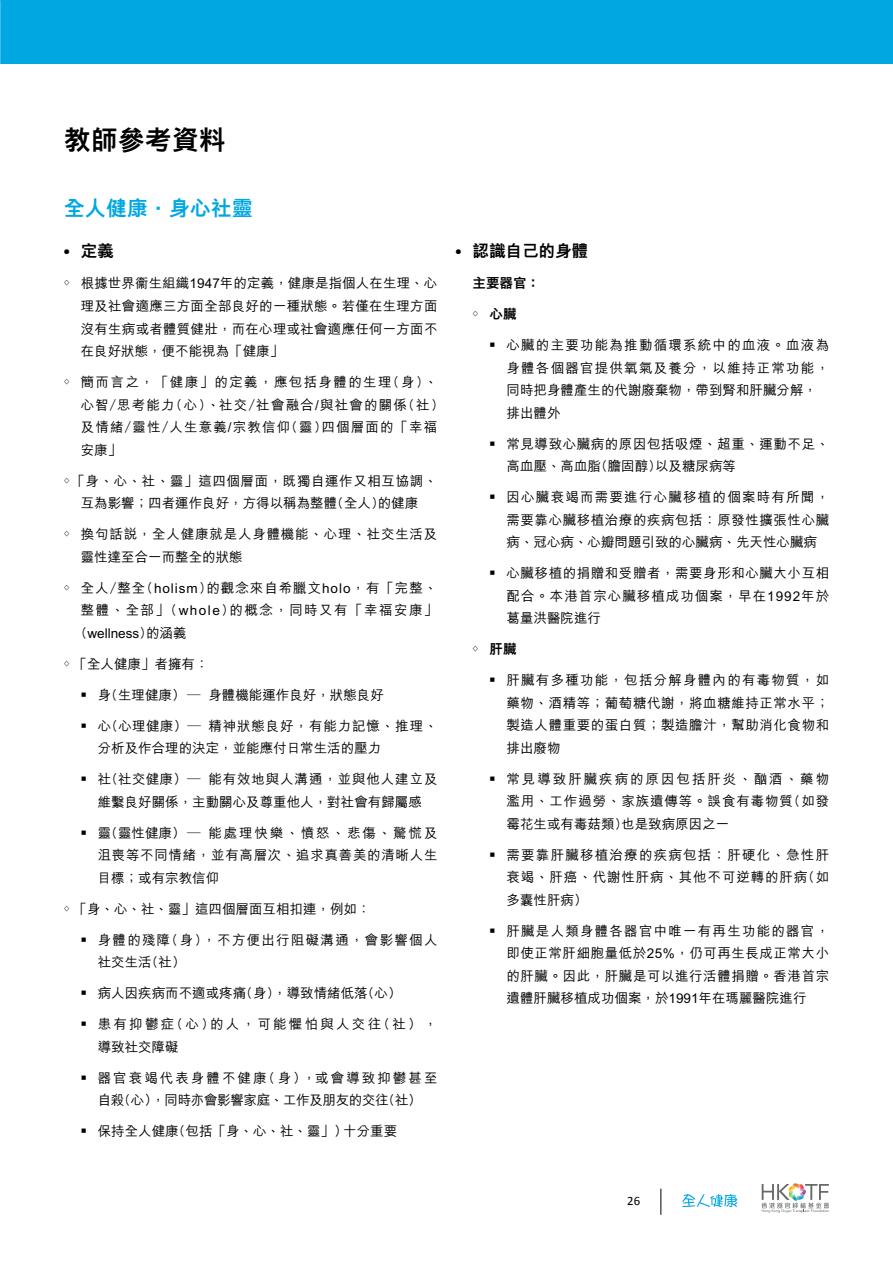
<style>
.page{position:relative;width:893px;height:1263px;background:#fff}
.page>*{position:absolute;margin:0;border:0;box-sizing:border-box;transform-origin:0 0}
.t1{font:800 27px "M Hei HK";color:#000}
.t2{font:800 21px "M Hei HK";color:#00a7e1}
.t3{font:800 16.5px "M Hei HK";color:#000}
.t4{font:500 13.5px/22.5px "M Hei HK";letter-spacing:.04em;color:#000;text-align:justify}
.t5{font:500 13.5px/22.5px "M Hei HK";color:#000}
.t6{font:500 13.5px/22.5px "M Hei HK";letter-spacing:.09em;color:#000}
.t7{font:500 13.5px/22.5px "M Hei HK";letter-spacing:.15em;color:#000;text-align:center}
.t8{font:500 13.5px/22.5px "M Hei HK";letter-spacing:.06em;color:#000}
.t9{font:500 13.5px/22.5px "M Hei HK";letter-spacing:.095em;color:#000}
.t10{font:500 13.5px/22.5px "M Hei HK";letter-spacing:.165em;color:#000}
.t11{font:800 13.5px "M Hei HK";color:#000}
.t12{font:12.75px "Calibri";color:#000}
.t13{font:500 6px "M Hei HK";color:#000}
</style>
<div class="page">
<div style="left:0;top:0;width:893px;height:64px;background:#00a7e1"></div>
<svg style="left:661px;top:1188px;width:1px;height:27px"></svg>
<svg style="left:761px;top:1183px;width:68px;height:30px"></svg>
<svg style="left:682px;top:1194px;width:55px;height:13px"></svg>
<h1 class="t1" style="left:64px;top:126px;width:163px">教師參考資料</h1>
<h2 class="t2" style="left:64px;top:198px;width:190px">全人健康．身心社靈</h2>
<p class="t3" style="left:64px;top:243px;width:52px"><sup>●</sup> 定義</p>
<p class="t13" style="left:64px;top:279px;width:7px">◇</p>
<p class="t4" style="left:81px;top:271px;width:358px">根據世界衞生組織1947年的定義，健康是指個人在生理、心理及社會適應三方面全部良好的一種狀態。若僅在生理方面沒有生病或者體質健壯，而在心理或社會適應任何一方面不在良好狀態，便不能視為「健康」</p>
<p class="t13" style="left:64px;top:377px;width:7px">◇</p>
<p class="t4" style="left:81px;top:370px;width:358px">簡而言之，「健康」的定義，應包括身體的生理(身)、心智/思考能力(心)、社交/社會融合/與社會的關係(社)及情緒/靈性/人生意義/宗教信仰(靈)四個層面的「幸福安康」</p>
<p class="t13" style="left:64px;top:476px;width:7px">◇</p>
<p class="t5" style="left:81px;top:468px;width:358px;text-indent:-9px">「身、心、社、靈」這四個層面，既獨自運作又相互協調、互為影響；四者運作良好，方得以稱為整體(全人)的健康</p>
<p class="t13" style="left:64px;top:529px;width:7px">◇</p>
<p class="t8" style="left:81px;top:522px;width:358px">換句話說，全人健康就是人身體機能、心理、社交生活及靈性達至合一而整全的狀態</p>
<p class="t13" style="left:64px;top:583px;width:7px">◇</p>
<p class="t4" style="left:81px;top:575px;width:358px">全人/整全(holism)的觀念來自希臘文holo，有「完整、整體、全部」(whole)的概念，同時又有「幸福安康」(wellness)的涵義</p>
<p class="t13" style="left:64px;top:659px;width:7px">◇</p>
<p class="t4" style="left:74px;top:651px;width:136px">「全人健康」者擁有：</p>
<p class="t5" style="left:81px;top:682px;width:305px"><sup>■</sup> 身(生理健康） ─ 身體機能運作良好，狀態良好</p>
<p class="t5" style="left:98px;top:713px;width:341px;text-indent:-17px"><sup>■</sup> 心(心理健康）─ 精神狀態良好，有能力記憶、推理、分析及作合理的決定，並能應付日常生活的壓力</p>
<p class="t5" style="left:81px;top:767px;width:358px;text-align:center"><sup>■</sup> 社(社交健康）─ 能有效地與人溝通，並與他人建立及維繫良好關係，主動關心及尊重他人，對社會有歸屬感</p>
<p class="t4" style="left:98px;top:820px;width:341px;text-indent:-17px"><sup>■</sup> 靈(靈性健康） ─ 能處理快樂、憤怒、悲傷、驚慌及沮喪等不同情緒，並有高層次、追求真善美的清晰人生目標；或有宗教信仰</p>
<p class="t13" style="left:64px;top:904px;width:7px">◇</p>
<p class="t5" style="left:74px;top:896px;width:298px">「身、心、社、靈」這四個層面互相扣連，例如：</p>
<p class="t9" style="left:98px;top:927px;width:341px;text-indent:-17px"><sup>■</sup> 身體的殘障(身)，不方便出行阻礙溝通，會影響個人社交生活(社）</p>
<p class="t5" style="left:81px;top:981px;width:322px"><sup>■</sup> 病人因疾病而不適或疼痛(身)，導致情緒低落(心）</p>
<p class="t10" style="left:98px;top:1012px;width:341px;text-indent:-17px"><sup>■</sup> 患有抑鬱症(心)的人，可能懼怕與人交往(社），導致社交障礙</p>
<p class="t7" style="left:81px;top:1065px;width:358px"><sup>■</sup> 器官衰竭代表身體不健康(身），或會導致抑鬱甚至自殺(心），同時亦會影響家庭、工作及朋友的交往(社）</p>
<p class="t5" style="left:81px;top:1119px;width:318px"><sup>■</sup> 保持全人健康(包括「身、心、社、靈」）十分重要</p>
<p class="t3" style="left:455px;top:243px;width:134px"><sup>●</sup> 認識自己的身體</p>
<p class="t11" style="left:472px;top:276px;width:69px">主要器官：</p>
<p class="t13" style="left:472px;top:310px;width:7px">◇</p>
<p class="t11" style="left:489px;top:307px;width:28px">心臟</p>
<p class="t6" style="left:506px;top:333px;width:324px;text-indent:-17px"><sup>■</sup> 心臟的主要功能為推動循環系統中的血液。血液為身體各個器官提供氧氣及養分，以維持正常功能，同時把身體產生的代謝廢棄物，帶到腎和肝臟分解，排出體外</p>
<p class="t4" style="left:506px;top:431px;width:324px;text-indent:-17px"><sup>■</sup> 常見導致心臟病的原因包括吸煙、超重、運動不足、高血壓、高血脂(膽固醇)以及糖尿病等</p>
<p class="t4" style="left:506px;top:485px;width:324px;text-indent:-17px"><sup>■</sup> 因心臟衰竭而需要進行心臟移植的個案時有所聞，需要靠心臟移植治療的疾病包括：原發性擴張性心臟病、冠心病、心瓣問題引致的心臟病、先天性心臟病</p>
<p class="t4" style="left:506px;top:561px;width:324px;text-indent:-17px"><sup>■</sup> 心臟移植的捐贈和受贈者，需要身形和心臟大小互相配合。本港首宗心臟移植成功個案，早在1992年於葛量洪醫院進行</p>
<p class="t13" style="left:472px;top:645px;width:7px">◇</p>
<p class="t11" style="left:489px;top:642px;width:28px">肝臟</p>
<p class="t4" style="left:506px;top:668px;width:324px;text-indent:-17px"><sup>■</sup> 肝臟有多種功能，包括分解身體內的有毒物質，如藥物、酒精等；葡萄糖代謝，將血糖維持正常水平；製造人體重要的蛋白質；製造膽汁，幫助消化食物和排出廢物</p>
<p class="t4" style="left:506px;top:766px;width:324px;text-indent:-17px"><sup>■</sup> 常見導致肝臟疾病的原因包括肝炎、酗酒、藥物濫用、工作過勞、家族遺傳等。誤食有毒物質(如發霉花生或有毒菇類)也是致病原因之一</p>
<p class="t4" style="left:506px;top:842px;width:324px;text-indent:-17px"><sup>■</sup> 需要靠肝臟移植治療的疾病包括：肝硬化、急性肝衰竭、肝癌、代謝性肝病、其他不可逆轉的肝病(如多囊性肝病）</p>
<p class="t4" style="left:506px;top:918px;width:324px;text-indent:-17px"><sup>■</sup> 肝臟是人類身體各器官中唯一有再生功能的器官，即使正常肝細胞量低於25%，仍可再生長成正常大小的肝臟。因此，肝臟是可以進行活體捐贈。香港首宗遺體肝臟移植成功個案，於1991年在瑪麗醫院進行</p>
<p class="t12" style="left:627px;top:1193px;width:14px">26</p>
</div>
